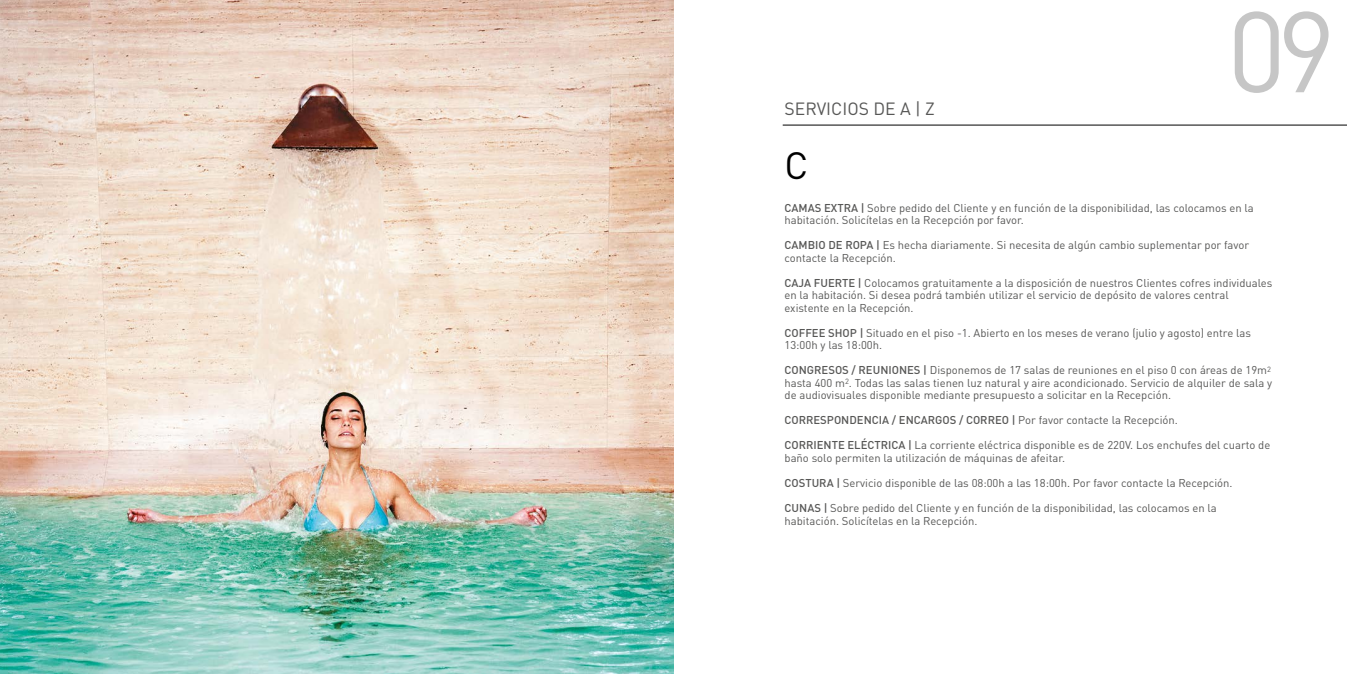
<style>
.page{position:relative;width:1347px;height:674px;background:#fff}
.page>*{position:absolute;margin:0;border:0;box-sizing:border-box;transform-origin:0 0}
.t1{font:112.5px "DIN Pro";color:#c6c6c6}
.t2{font:37.5px "DIN Pro";color:#000}
.t3{font:17.5px "DIN Pro";color:#575756}
.t4{font:11.25px/12.5px "DIN Pro";color:#575756}
.t5{font:500 11.25px "DIN Pro";color:#575756}
.s1{font-weight:500}
.s2{font-weight:400}
</style>
<div class="page">
<hr style="left:782px;top:125px;width:564px;height:1px;background:#000">
<img style="left:0;top:0;width:673px;height:673px">
<h3 class="t3" style="left:784px;top:95px;width:152px">SERVICIOS DE A | Z</h3>
<h2 class="t2" style="left:784px;top:136px;width:25px">C</h2>
<h1 class="t1" style="left:1227px;top:-37px;width:110px">09</h1>
<p class="t4" style="left:784px;top:200px;width:471px"><span class="s1">CAMAS EXTRA |</span> Sobre pedido del Cliente y en función de la disponibilidad, las colocamos en la habitación. Solicítelas en la Recepción por favor.</p>
<p class="t4" style="left:784px;top:238px;width:466px"><span class="s1">CAMBIO DE ROPA |</span> Es hecha diariamente. Si necesita de algún cambio suplementar por favor contacte la Recepción.</p>
<p class="t4" style="left:784px;top:275px;width:489px"><span class="s1">CAJA FUERTE |</span> Colocamos gratuitamente a la disposición de nuestros Clientes cofres individuales en la habitación. Si desea podrá también utilizar el servicio de depósito de valores central existente en la Recepción.</p>
<p class="t4" style="left:784px;top:325px;width:468px"><span class="s1">COFFEE SHOP |</span> Situado en el piso -1. Abierto en los meses de verano (julio y agosto) entre las<br>13:00h y las 18:00h.</p>
<p class="t4" style="left:784px;top:363px;width:489px;text-align:justify"><span class="s1">CONGRESOS / REUNIONES |</span> Disponemos de 17 salas de reuniones en el piso 0 con áreas de 19m<sup>2 </sup>hasta 400 m<sup>2</sup>. Todas las salas tienen luz natural y aire acondicionado. Servicio de alquiler de sala y de audiovisuales disponible mediante presupuesto a solicitar en la Recepción.</p>
<p class="t5" style="left:784px;top:411px;width:395px">CORRESPONDENCIA / ENCARGOS / CORREO | <span class="s2">Por favor contacte la Recepción.</span></p>
<p class="t4" style="left:784px;top:438px;width:487px"><span class="s1">CORRIENTE ELÉCTRICA |</span> La corriente eléctrica disponible es de 220V. Los enchufes del cuarto de baño solo permiten la utilización de máquinas de afeitar.</p>
<p class="t4" style="left:784px;top:475px;width:449px"><span class="s1">COSTURA |</span> Servicio disponible de las 08:00h a las 18:00h. Por favor contacte la Recepción.</p>
<p class="t4" style="left:784px;top:500px;width:434px"><span class="s1">CUNAS |</span> Sobre pedido del Cliente y en función de la disponibilidad, las colocamos en la habitación. Solicítelas en la Recepción.</p>
</div>
